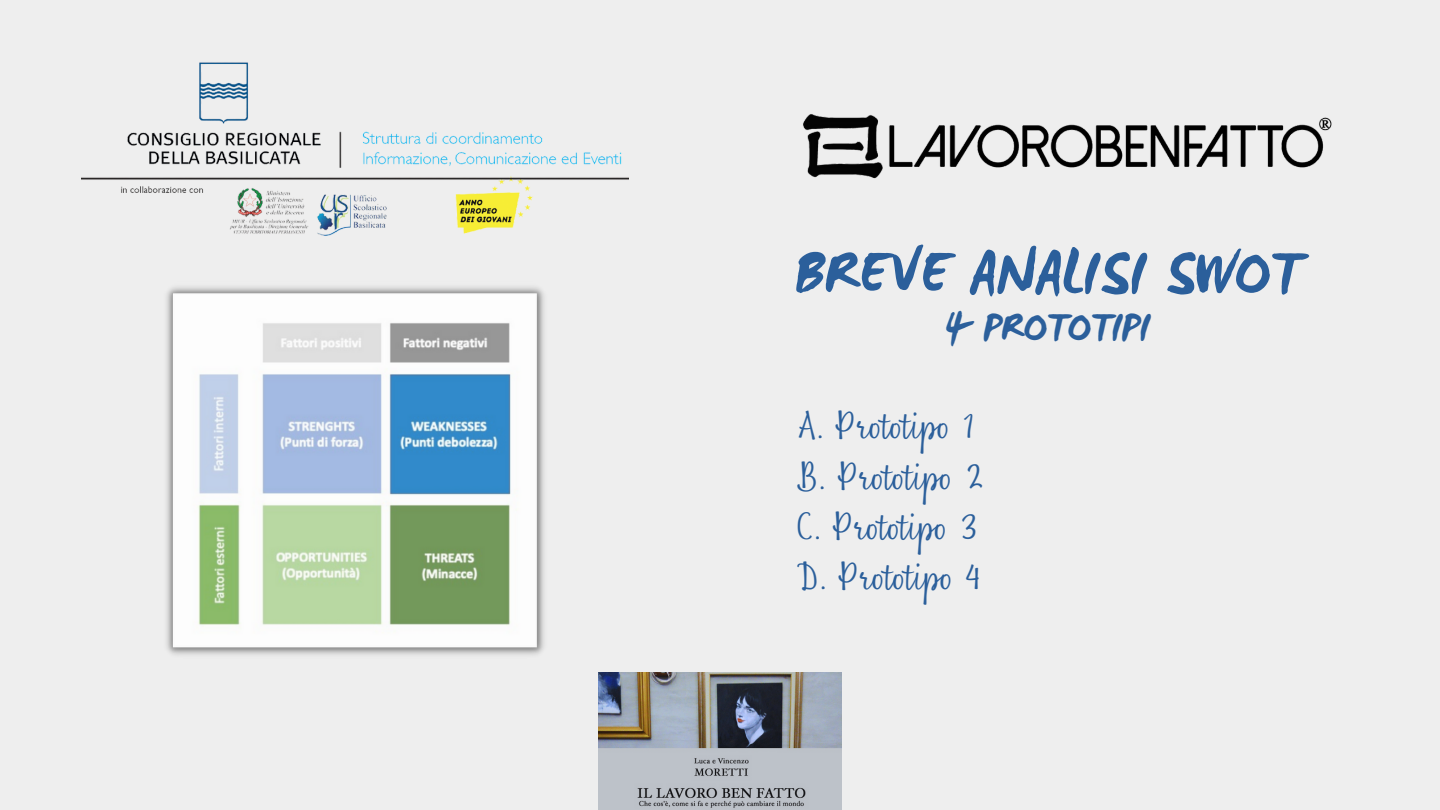
<style>
.page{position:relative;width:1440px;height:810px;background:#eee}
.page>*{position:absolute;margin:0;border:0;box-sizing:border-box;transform-origin:0 0}
.t1{font:700 64px "WC Mano Negra Bta";color:#2b5f9b}
.t2{font:700 42px "WC Mano Negra Bta";color:#2b5f9b}
.t3{font:36px/50.2px "Nefelibata Script";color:#2b5f9b}
</style>
<div class="page">
<img style="left:81px;top:62px;width:547px;height:174px">
<img style="left:598px;top:672px;width:244px;height:138px">
<img style="left:803px;top:114px;width:529px;height:65px">
<img style="left:166px;top:287px;width:378px;height:368px">
<h1 class="t1" style="left:795px;top:233px;width:508px">BREVE ANALISI SWOT</h1>
<p class="t2" style="left:946px;top:301px;width:205px">4 PROTOTIPI</p>
<p class="t3" style="left:798px;top:401px;width:188px">A. Prototipo 1<br>B. Prototipo 2<br>C. Prototipo 3<br>D. Prototipo 4</p>
</div>
